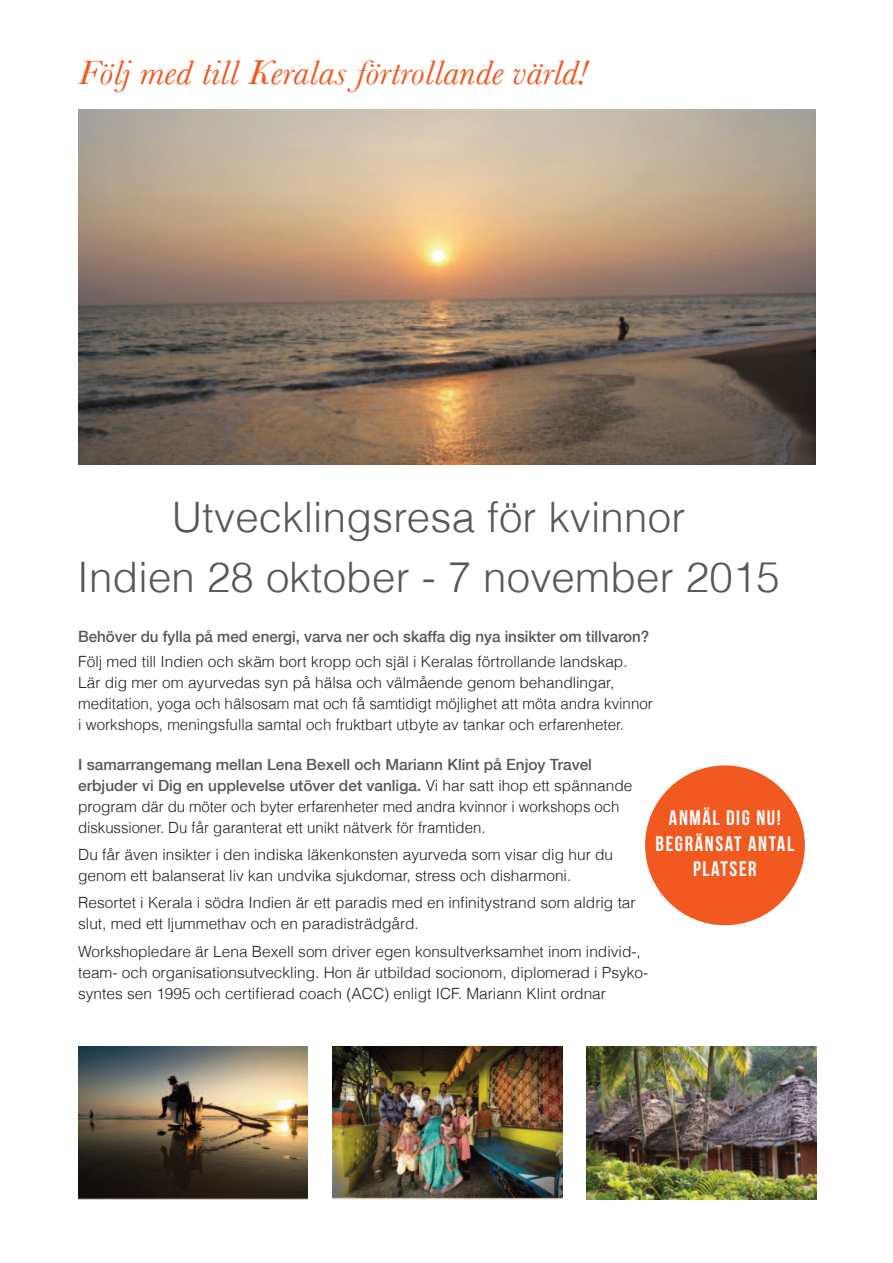
<style>
.page{position:relative;width:893px;height:1263px;background:#fff}
.page>*{position:absolute;margin:0;border:0;box-sizing:border-box;transform-origin:0 0}
.t1{font:300 42px/59.6px "Helvetica";letter-spacing:.005em;color:#57585a;text-align:center}
.t2{font:italic 35.25px "Baskerville";color:#f15921;scale:1.09 1}
.t3{font:21px/25.5px "Bebas Neue";letter-spacing:.075em;color:#fff;text-align:center}
.t4{font:500 15.6px "Helvetica Neue";color:#57585a}
.t5{font:300 15.45px/21px "Helvetica";color:#231f20}
.t6{font:500 15.45px/21px "Helvetica Neue";color:#57585a}
.s1{font-family:"Helvetica";font-weight:300;color:#231f20}
</style>
<div class="page">
<img style="left:78px;top:109px;width:738px;height:356px">
<img style="left:78px;top:1046px;width:230px;height:153px">
<img style="left:333px;top:1046px;width:229px;height:153px">
<img style="left:587px;top:1046px;width:229px;height:153px">
<div style="left:645px;top:765px;width:160px;height:160px;background:#f15921;border-radius:50%"></div>
<h2 class="t2" style="left:78px;top:53px;width:469px">Följ med till Keralas förtrollande värld!</h2>
<h1 class="t1" style="left:77px;top:491px;width:704px">Utvecklingsresa för kvinnor<br>Indien 28 oktober - 7 november 2015</h1>
<p class="t4" style="left:78px;top:626px;width:573px">Behöver du fylla på med energi, varva ner och skaffa dig nya insikter om tillvaron?</p>
<p class="t5" style="left:78px;top:652px;width:576px">Följ med till Indien och skäm bort kropp och själ i Keralas förtrollande landskap.<br>Lär dig mer om ayurvedas syn på hälsa och välmående genom behandlingar, meditation, yoga och hälsosam mat och få samtidigt möjlighet att möta andra kvinnor i workshops, meningsfulla samtal och fruktbart utbyte av tankar och erfarenheter.</p>
<p class="t6" style="left:78px;top:753px;width:556px">I samarrangemang mellan Lena Bexell och Mariann Klint på Enjoy Travel erbjuder vi Dig en upplevelse utöver det vanliga. <span class="s1">Vi har satt ihop ett spännande</span></p>
<p class="t5" style="left:78px;top:797px;width:543px">program där du möter och byter erfarenheter med andra kvinnor i workshops och diskussioner. Du får garanterat ett unikt nätverk för framtiden.</p>
<p class="t5" style="left:78px;top:845px;width:536px">Du får även insikter i den indiska läkenkonsten ayurveda som visar dig hur du genom ett balanserat liv kan undvika sjukdomar, stress och disharmoni.</p>
<p class="t5" style="left:78px;top:894px;width:559px">Resortet i Kerala i södra Indien är ett paradis med en infinitystrand som aldrig tar slut, med ett ljummethav och en paradisträdgård.</p>
<p class="t5" style="left:78px;top:942px;width:572px">Workshopledare är Lena Bexell som driver egen konsultverksamhet inom individ-, team- och organisationsutveckling. Hon är utbildad socionom, diplomerad i Psyko&shy;syntes sen 1995 och certifierad coach (ACC) enligt ICF. Mariann Klint ordnar</p>
<h3 class="t3" style="left:656px;top:805px;width:140px">ANMÄL DIG NU!<br>BEGRÄNSAT ANTAL<br>PLATSER</h3>
</div>
